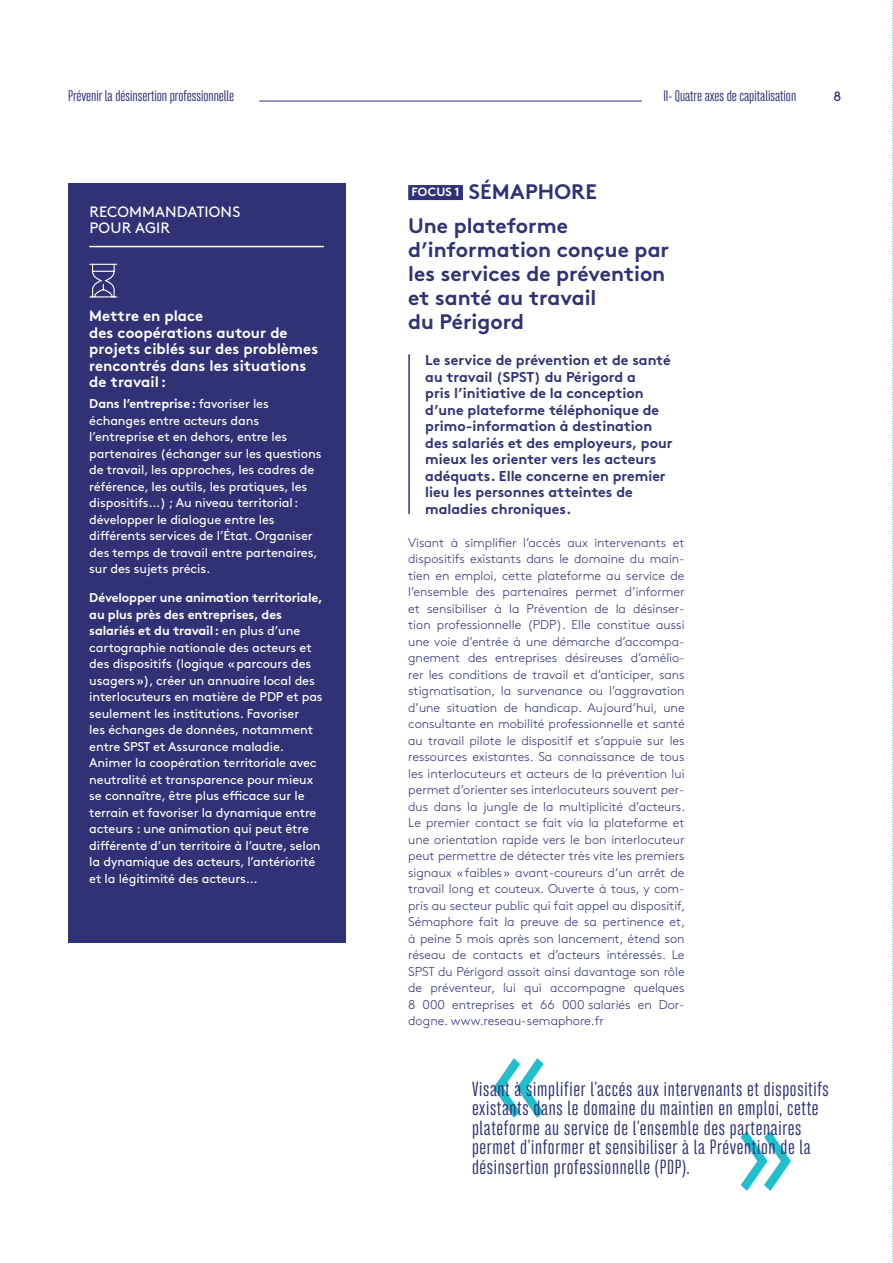
<style>
.page{position:relative;width:893px;height:1263px;background:#fff}
.page>*{position:absolute;margin:0;border:0;box-sizing:border-box;transform-origin:0 0}
.Titre_N1_Focus{font:700 21px/24px "Brown Std";color:#303276}
.Nom_Projet{font:700 21px "Brown Std";letter-spacing:.01em;color:#303276}
.Exergue{font:18px/19.5px "Bw Stretch";letter-spacing:.04em;color:#303276}
.Intertitre_EB{font:700 15px/16.5px "Brown Std";color:#fff}
.Titre_N1_EB{font:15px/16.5px "Brown Std";letter-spacing:.01em;color:#fff}
.Chapô_Focus{font:700 14.25px/16.5px "Brown Std";color:#303276}
.t1{font:13.5px "Bw Stretch";color:#303276}
.t2{font:13.5px "Brown Std";color:#303276}
.Texte_courant_Focus{font:300 12.75px/16.5px "Brown Std";color:#303276;text-align:justify}
.Texte_courant_EB{font:12.75px/16.5px "Brown Std";letter-spacing:-.01em;color:#fff}
.s1{font-weight:700}
.s2{font-size:12px;color:#fff}
</style>
<div class="page">
<svg style="left:892px;top:1px;width:1px;height:1262px"></svg>
<hr style="left:259px;top:101px;width:383px;height:1px;background:#303276">
<svg style="left:741px;top:1131px;width:50px;height:60px"></svg>
<div style="left:408px;top:185px;width:55px;height:15px;background:#303276"></div>
<hr style="left:408px;top:354px;width:2px;height:160px;background:#303276">
<div style="left:68px;top:184px;width:277px;height:759px;background:#303276"></div>
<hr style="left:89px;top:246px;width:235px;height:1px;background:#fff">
<svg style="left:89px;top:263px;width:29px;height:35px"></svg>
<svg style="left:493px;top:1058px;width:50px;height:60px"></svg>
<p class="t1" style="left:68px;top:88px;width:168px">Prévenir la désinsertion professionnelle</p>
<p class="t1" style="left:663px;top:87px;width:134px">II- Quatre axes de capitalisation</p>
<p class="t2" style="left:833px;top:89px;width:9px">8</p>
<p class="Titre_N1_EB" style="left:89px;top:203px;width:152px">RECOMMANDATIONS<br>POUR AGIR</p>
<p class="Intertitre_EB" style="left:89px;top:308px;width:230px">Mettre en place<br>des coopérations autour de projets ciblés sur des problèmes rencontrés dans les situations de travail:</p>
<p class="Texte_courant_EB" style="left:89px;top:395px;width:234px"><span class="s1">Dans l’entreprise:</span> favoriser les échanges entre acteurs dans l’entreprise et en dehors, entre les partenaires (échanger sur les questions de travail, les approches, les cadres de référence, les outils, les pratiques, les dispositifs…) ; Au niveau territorial: développer le dialogue entre les différents services de l’État. Organiser des temps de travail entre partenaires, sur des sujets précis.</p>
<p class="Texte_courant_EB" style="left:89px;top:590px;width:235px"><span class="s1">Développer une animation territoriale, au plus près des entreprises, des salariés et du travail:</span> en plus d’une cartographie nationale des acteurs et des dispositifs (logique «parcours des usagers»), créer un annuaire local des interlocuteurs en matière de PDP et pas seulement les institutions. Favoriser<br>les échanges de données, notamment entre SPST et Assurance maladie.<br>Animer la coopération territoriale avec neutralité et transparence pour mieux se connaître, être plus efficace sur le terrain et favoriser la dynamique entre acteurs : une animation qui peut être différente d’un territoire à l’autre, selon la dynamique des acteurs, l’antériorité et la légitimité des acteurs…</p>
<p class="Nom_Projet" style="left:411px;top:178px;width:187px"><span class="s2">FOCUS 1</span> SÉMAPHORE</p>
<p class="Titre_N1_Focus" style="left:408px;top:214px;width:262px">Une plateforme d’information conçue par les services de prévention et santé au travail<br>du Périgord</p>
<p class="Chapô_Focus" style="left:425px;top:352px;width:249px">Le service de prévention et de santé au travail (SPST) du Périgord a<br>pris l’initiative de la conception d’une plateforme téléphonique de primo-information à destination des salariés et des employeurs, pour mieux les orienter vers les acteurs adéquats. Elle concerne en premier lieu les personnes atteintes de maladies chroniques.</p>
<p class="Texte_courant_Focus" style="left:408px;top:534px;width:279px">Visant à simplifier l’accès aux intervenants et dispositifs existants dans le domaine du main&shy;tien en emploi, cette plateforme au service de l’ensemble des partenaires permet d’informer et sensibiliser à la Prévention de la désinser&shy;tion professionnelle (PDP). Elle constitue aussi une voie d’entrée à une démarche d’accompa&shy;gnement des entreprises désireuses d’amélio&shy;rer les conditions de travail et d’anticiper, sans stigmatisation, la survenance ou l’aggravation d’une situation de handicap. Aujourd’hui, une consultante en mobilité professionnelle et santé au travail pilote le dispositif et s’appuie sur les ressources existantes. Sa connaissance de tous les interlocuteurs et acteurs de la prévention lui permet d’orienter ses interlocuteurs souvent per&shy;dus dans la jungle de la multiplicité d’acteurs.<br>Le premier contact se fait via la plateforme et une orientation rapide vers le bon interlocuteur peut permettre de détecter très vite les premiers signaux «faibles» avant-coureurs d’un arrêt de travail long et couteux. Ouverte à tous, y com&shy;pris au secteur public qui fait appel au dispositif, Sémaphore fait la preuve de sa pertinence et, à peine 5 mois après son lancement, étend son réseau de contacts et d’acteurs intéressés. Le SPST du Périgord assoit ainsi davantage son rôle de préventeur, lui qui accompagne quelques 8 000 entreprises et 66 000 salariés en Dor&shy;dogne. www.reseau-semaphore.fr</p>
<p class="Exergue" style="left:472px;top:1079px;width:358px">Visant à simplifier l’accés aux intervenants et dispositifs existants dans le domaine du maintien en emploi, cette plateforme au service de l’ensemble des partenaires permet d’informer et sensibiliser à la Prévention de la désinsertion professionnelle (PDP).</p>
</div>
